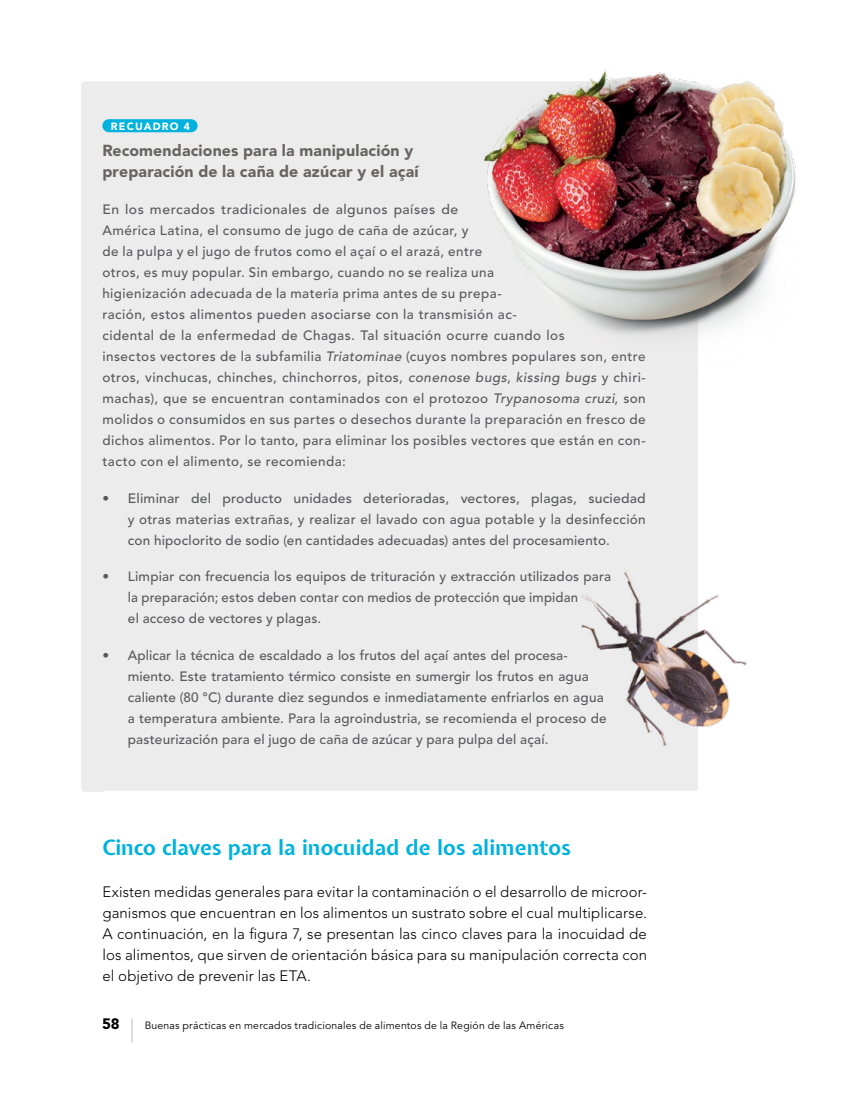
<style>
.page{position:relative;width:851px;height:1106px;background:#fff}
.page>*{position:absolute;margin:0;border:0;box-sizing:border-box;transform-origin:0 0}
.t1{font:700 21px "Expletus Sans";letter-spacing:.005em;color:#00b2dd}
.t2{font:900 15.9px/21px "Avenir LT Std";letter-spacing:.01em;color:#676463}
.t3{font:300 15px/21px "Avenir LT Std";letter-spacing:.005em;color:#000;text-align:justify}
.t4{font:900 15px "Avenir LT Std";color:#000}
.t5{font:500 13.5px/21px "Avenir LT Std";letter-spacing:.03em;color:#58595b}
.t6{font:500 13.5px/21px "Avenir LT Std";letter-spacing:.01em;color:#58595b}
.t7{font:10.5px "Avenir LT Std";letter-spacing:.02em;color:#000}
.t8{font:900 10.5px "Avenir LT Std";letter-spacing:.115em;color:#fff}
.s1{font-style:italic}
</style>
<div class="page">
<div style="left:81px;top:81px;width:617px;height:711px;background:#edecec;border-radius:4px"></div>
<div style="left:102px;top:119px;width:95px;height:13px;background:#00b2dd;border-radius:7px"></div>
<img style="left:484px;top:70px;width:312px;height:265px">
<div style="left:102px;top:790px;width:627px;height:239px;background:#fff;border-radius:4px"></div>
<img style="left:581px;top:572px;width:166px;height:174px">
<hr style="left:131px;top:1019px;width:2px;height:23px;background:#d1d3d4">
<p class="t8" style="left:111px;top:120px;width:81px">RECUADRO 4</p>
<p class="t2" style="left:102px;top:140px;width:318px">Recomendaciones para la manipulación y preparación de la caña de azúcar y el açaí</p>
<p class="t5" style="left:102px;top:199px;width:545px">En los mercados tradicionales de algunos países de<br>América Latina, el consumo de jugo de caña de azúcar, y<br>de la pulpa y el jugo de frutos como el açaí o el arazá, entre<br>otros, es muy popular. Sin embargo, cuando no se realiza una<br>higienización adecuada de la materia prima antes de su prepa-<br>ración, estos alimentos pueden asociarse con la transmisión ac-<br>cidental de la enfermedad de Chagas. Tal situación ocurre cuando los<br>insectos vectores de la subfamilia <span class="s1">Triatominae</span> (cuyos nombres populares son, entre otros, vinchucas, chinches, chinchorros, pitos, <span class="s1">conenose bugs</span>, <span class="s1">kissing bugs</span> y chiri&shy;machas), que se encuentran contaminados con el protozoo <span class="s1">Trypanosoma cruzi</span>, son molidos o consumidos en sus partes o desechos durante la preparación en fresco de dichos alimentos. Por lo tanto, para eliminar los posibles vectores que están en con&shy;tacto con el alimento, se recomienda:</p>
<p class="t5" style="left:128px;top:488px;width:519px;text-align:justify;text-indent:-25px">• Eliminar del producto unidades deterioradas, vectores, plagas, suciedad y otras materias extrañas, y realizar el lavado con agua potable y la desinfección con hipoclorito de sodio (en cantidades adecuadas) antes del procesamiento.</p>
<p class="t5" style="left:128px;top:566px;width:484px;text-indent:-26px">• Limpiar con frecuencia los equipos de trituración y extracción utilizados para la preparación; estos deben contar con medios de protección que impidan<br>el acceso de vectores y plagas.</p>
<p class="t6" style="left:128px;top:645px;width:480px;text-indent:-26px">• Aplicar la técnica de escaldado a los frutos del açaí antes del procesa&shy;miento. Este tratamiento térmico consiste en sumergir los frutos en agua caliente (80 °C) durante diez segundos e inmediatamente enfriarlos en agua a temperatura ambiente. Para la agroindustria, se recomienda el proceso de pasteurización para el jugo de caña de azúcar y para pulpa del açaí.</p>
<h1 class="t1" style="left:102px;top:836px;width:469px">Cinco claves para la inocuidad de los alimentos</h1>
<p class="t3" style="left:102px;top:881px;width:546px">Existen medidas generales para evitar la contaminación o el desarrollo de microor&shy;ganismos que encuentran en los alimentos un sustrato sobre el cual multiplicarse.<br>A continuación, en la figura 7, se presentan las cinco claves para la inocuidad de los alimentos, que sirven de orientación básica para su manipulación correcta con el objetivo de prevenir las ETA.</p>
<p class="t4" style="left:102px;top:1015px;width:19px">58</p>
<p class="t7" style="left:145px;top:1019px;width:420px">Buenas prácticas en mercados tradicionales de alimentos de la Región de las Américas</p>
</div>
